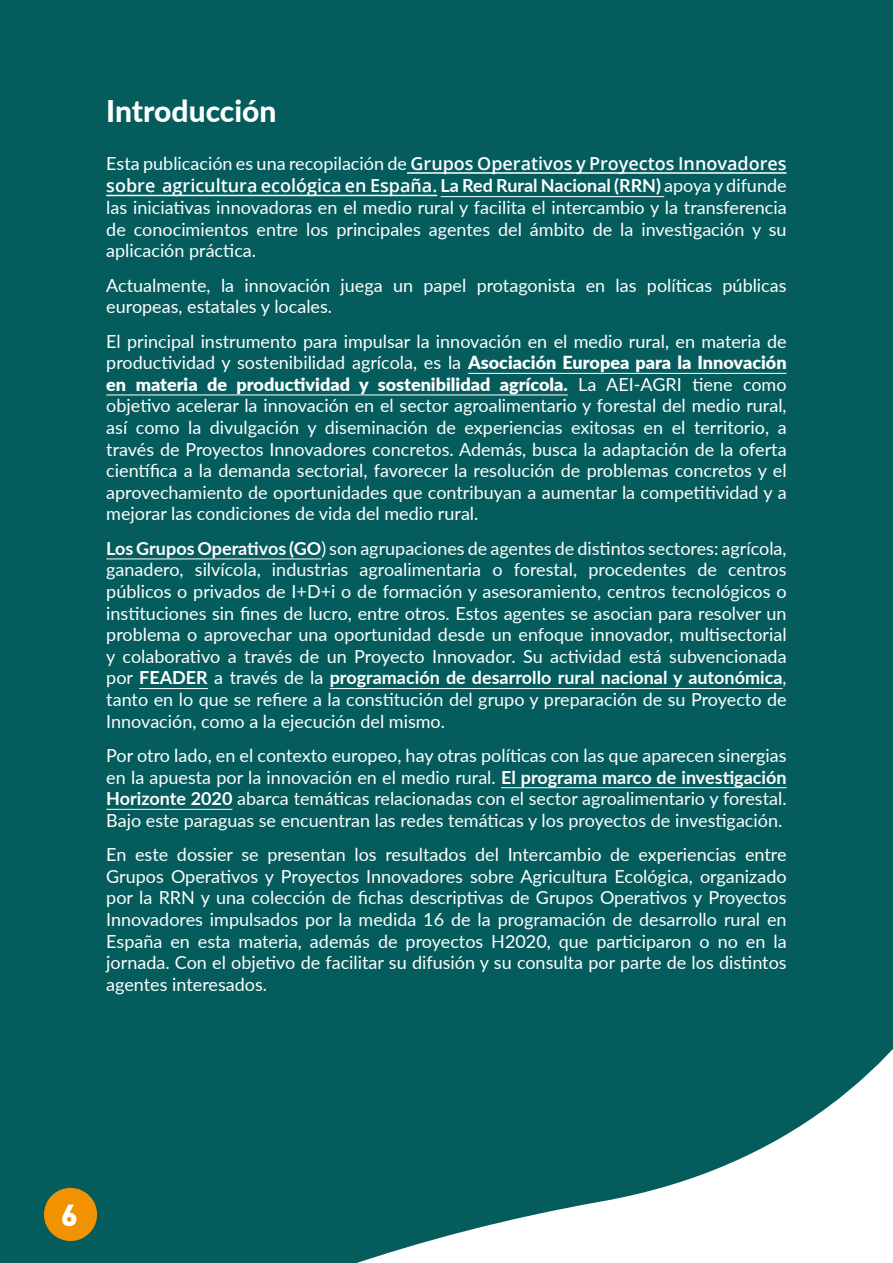
<style>
.page{position:relative;width:893px;height:1263px;background:#045c5d}
.page>*{position:absolute;margin:0;border:0;box-sizing:border-box;transform-origin:0 0}
.t1{font:800 30px "Lato";color:#fff}
.t2{font:900 30px "DIN Pro";color:#fff}
.t3{font:18px/21.6px "Lato";color:#fff;text-align:justify}
.t4{font:600 18px/22.5px "Open Sans";color:#fff}
.s1{font-family:"Lato";font-weight:400}
.s2{font-family:"Lato";font-weight:700}
.s3{font-weight:900}
.s4{font-weight:700}
</style>
<div class="page">
<hr style="left:407px;top:172px;width:380px;height:2px;background:#fff">
<hr style="left:106px;top:195px;width:331px;height:1px;background:#fff">
<hr style="left:441px;top:196px;width:223px;height:1px;background:#fff">
<hr style="left:468px;top:373px;width:319px;height:1px;background:#fff">
<hr style="left:106px;top:394px;width:462px;height:1px;background:#fff">
<hr style="left:106px;top:558px;width:215px;height:1px;background:#fff">
<hr style="left:139px;top:688px;width:69px;height:1px;background:#fff">
<hr style="left:330px;top:688px;width:453px;height:1px;background:#fff">
<hr style="left:501px;top:787px;width:286px;height:1px;background:#fff">
<hr style="left:106px;top:809px;width:126px;height:1px;background:#fff">
<div style="left:44px;top:1188px;width:53px;height:53px;background:#f39200;border-radius:50%"></div>
<h1 class="t1" style="left:106px;top:89px;width:172px">Introducción</h1>
<p class="t4" style="left:106px;top:152px;width:682px"><span class="s1">Esta publicación es una recopilación de</span> Grupos Operativos y Proyectos Innovadores sobre agricultura ecológica en España. <span class="s2">La Red Rural Nacional (RRN)</span> <span class="s1">apoya y difunde</span></p>
<p class="t3" style="left:106px;top:196px;width:682px">las iniciativas innovadoras en el medio rural y facilita el intercambio y la transferencia de conocimientos entre los principales agentes del ámbito de la investigación y su aplicación práctica.</p>
<p class="t3" style="left:106px;top:274px;width:682px">Actualmente, la innovación juega un papel protagonista en las políticas públicas europeas, estatales y locales.</p>
<p class="t3" style="left:106px;top:329px;width:682px">El principal instrumento para impulsar la innovación en el medio rural, en materia de productividad y sostenibilidad agrícola, es la <span class="s3">Asociación Europea para la Innovación en materia de productividad y sostenibilidad agrícola.</span> La AEI-AGRI tiene como objetivo acelerar la innovación en el sector agroalimentario y forestal del medio rural, así como la divulgación y diseminación de experiencias exitosas en el territorio, a través de Proyectos Innovadores concretos. Además, busca la adaptación de la oferta científica a la demanda sectorial, favorecer la resolución de problemas concretos y el aprovechamiento de oportunidades que contribuyan a aumentar la competitividad y a mejorar las condiciones de vida del medio rural.</p>
<p class="t3" style="left:106px;top:537px;width:682px"><span class="s4">Los Grupos Operativos (GO</span>) son agrupaciones de agentes de distintos sectores: agrícola, ganadero, silvícola, industrias agroalimentaria o forestal, procedentes de centros públicos o privados de I+D+i o de formación y asesoramiento, centros tecnológicos o instituciones sin fines de lucro, entre otros. Estos agentes se asocian para resolver un problema o aprovechar una oportunidad desde un enfoque innovador, multisectorial y colaborativo a través de un Proyecto Innovador. Su actividad está subvencionada por <span class="s4">FEADER</span> a través de la <span class="s4">programación de desarrollo rural nacional y autonómica</span>, tanto en lo que se refiere a la constitución del grupo y preparación de su Proyecto de Innovación, como a la ejecución del mismo.</p>
<p class="t3" style="left:106px;top:744px;width:682px">Por otro lado, en el contexto europeo, hay otras políticas con las que aparecen sinergias en la apuesta por la innovación en el medio rural. <span class="s4">El programa marco de investigación Horizonte 2020</span> abarca temáticas relacionadas con el sector agroalimentario y forestal.<br>Bajo este paraguas se encuentran las redes temáticas y los proyectos de investigación.</p>
<p class="t3" style="left:106px;top:843px;width:682px">En este dossier se presentan los resultados del Intercambio de experiencias entre Grupos Operativos y Proyectos Innovadores sobre Agricultura Ecológica, organizado por la RRN y una colección de fichas descriptivas de Grupos Operativos y Proyectos Innovadores impulsados por la medida 16 de la programación de desarrollo rural en España en esta materia, además de proyectos H2020, que participaron o no en la jornada. Con el objetivo de facilitar su difusión y su consulta por parte de los distintos agentes interesados.</p>
<h1 class="t2" style="left:61px;top:1195px;width:18px">6</h1>
</div>
